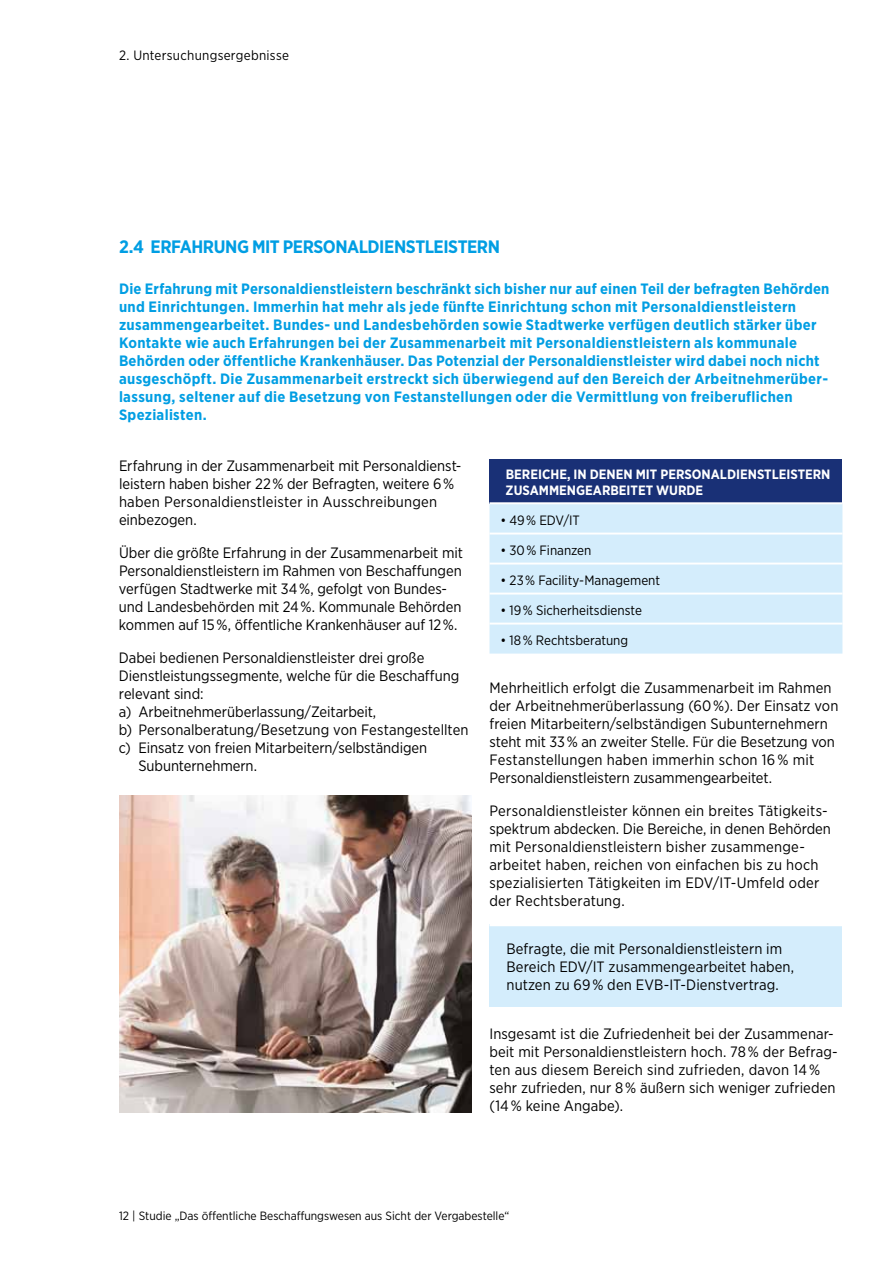
<style>
.page{position:relative;width:893px;height:1263px;background:#fff}
.page>*{position:absolute;margin:0;border:0;box-sizing:border-box;transform-origin:0 0}
.t1{font:700 18px "Gotham Narrow";letter-spacing:-.025em;color:#009ee3}
.t2{font:15px/18px "Gotham Narrow";color:#000}
.t3{font:700 15px/18px "Gotham Narrow";letter-spacing:.02em;color:#009ee3}
.t4{font:13.5px "Gotham Narrow";color:#000}
.t5{font:700 13.5px/16.2px "Gotham Narrow";color:#fff}
.t6{font:13.5px "Gotham Narrow";letter-spacing:.02em;color:#000}
.t7{font:12px "Gotham Narrow";color:#000}
</style>
<div class="page">
<img style="left:119px;top:795px;width:352px;height:317px">
<div style="left:489px;top:459px;width:353px;height:44px;background:#193076"></div>
<svg style="left:489px;top:504px;width:353px;height:150px;background:#d5edfc"></svg>
<hr style="left:489px;top:502px;width:353px;height:2px;background:#fff">
<hr style="left:489px;top:533px;width:353px;height:1px;background:#fff">
<hr style="left:489px;top:563px;width:353px;height:1px;background:#fff">
<hr style="left:489px;top:593px;width:353px;height:1px;background:#fff">
<hr style="left:489px;top:623px;width:353px;height:1px;background:#fff">
<div style="left:489px;top:925px;width:353px;height:82px;background:#d4edfc"></div>
<hr style="left:489px;top:923px;width:353px;height:3px;background:#fff">
<p class="t6" style="left:119px;top:47px;width:171px">2. Untersuchungsergebnisse</p>
<p class="t1" style="left:119px;top:235px;width:383px">2.4 Erfahrung mit Personal-dienstleistern</p>
<p class="t3" style="left:119px;top:280px;width:712px">Die Erfahrung mit Personaldienstleistern beschränkt sich bisher nur auf einen Teil der befragten Behörden und Einrichtungen. Immerhin hat mehr als jede fünfte Einrichtung schon mit Personaldienstleistern zusammengearbeitet. Bundes- und Landesbehörden sowie Stadtwerke verfügen deutlich stärker über Kontakte wie auch Erfahrungen bei der Zusammenarbeit mit Personaldienstleistern als kommunale Behörden oder öffentliche Krankenhäuser. Das Potenzial der Personaldienstleister wird dabei noch nicht ausgeschöpft. Die Zusammenarbeit erstreckt sich überwiegend auf den Bereich der Arbeitnehmerüber&shy;lassung, seltener auf die Besetzung von Festanstellungen oder die Vermittlung von freiberuflichen Spezialisten.</p>
<p class="t2" style="left:119px;top:457px;width:344px">Erfahrung in der Zusammenarbeit mit Personaldienst&shy;leistern haben bisher 22 % der Befragten, weitere 6 % haben Personaldienstleister in Ausschreibungen einbezogen.</p>
<p class="t2" style="left:119px;top:544px;width:345px">Über die größte Erfahrung in der Zusammenarbeit mit Personaldienstleistern im Rahmen von Beschaffungen verfügen Stadtwerke mit 34 %, gefolgt von Bundes&shy;und Landesbehörden mit 24 %. Kommunale Behörden kommen auf 15 %, öffentliche Krankenhäuser auf 12 %.</p>
<p class="t2" style="left:119px;top:649px;width:307px">Dabei bedienen Personaldienstleister drei große</p>
<p class="t2" style="left:119px;top:667px;width:342px">Dienstleistungssegmente, welche für die Beschaffung</p>
<p class="t2" style="left:119px;top:685px;width:86px">relevant sind:</p>
<p class="t2" style="left:119px;top:703px;width:259px">a) Arbeitnehmerüberlassung/Zeitarbeit,</p>
<p class="t2" style="left:119px;top:721px;width:351px">b) Personalberatung/Besetzung von Festangestellten</p>
<p class="t2" style="left:119px;top:739px;width:310px">c) Einsatz von freien Mitarbeitern/selbständigen</p>
<p class="t2" style="left:138px;top:757px;width:120px">Subunternehmern.</p>
<p class="t5" style="left:506px;top:466px;width:326px">Bereiche, in denen mit Personaldienstleistern zusamm engearbeitet wurde</p>
<p class="t4" style="left:501px;top:512px;width:81px">• 49 % EDV/IT</p>
<p class="t4" style="left:501px;top:542px;width:92px">• 30 % Finanzen</p>
<p class="t4" style="left:501px;top:572px;width:161px">• 23 % Facility-Management</p>
<p class="t4" style="left:501px;top:602px;width:143px">• 19 % Sicherheitsdienste</p>
<p class="t4" style="left:501px;top:632px;width:129px">• 18 % Rechtsberatung</p>
<p class="t2" style="left:489px;top:679px;width:350px">Mehrheitlich erfolgt die Zusammenarbeit im Rahmen der Arbeitnehmerüberlassung (60 %). Der Einsatz von freien Mitarbeitern/selbständigen Subunternehmern steht mit 33 % an zweiter Stelle. Für die Besetzung von Festanstellungen haben immerhin schon 16 % mit Personaldienstleistern zusammengearbeitet.</p>
<p class="t2" style="left:489px;top:802px;width:343px">Personaldienstleister können ein breites Tätigkeits&shy;spektrum abdecken. Die Bereiche, in denen Behörden mit Personaldienstleistern bisher zusammenge&shy;arbeitet haben, reichen von einfachen bis zu hoch spezialisierten Tätigkeiten im EDV/IT-Umfeld oder der Rechtsberatung.</p>
<p class="t2" style="left:506px;top:939px;width:289px">Befragte, die mit Personaldienstleistern im<br>Bereich EDV/IT zusammengearbeitet haben, nutzen zu 69 % den EVB-IT-Dienstvertrag.</p>
<p class="t2" style="left:489px;top:1024px;width:350px">Insgesamt ist die Zufriedenheit bei der Zusammenar&shy;beit mit Personaldienstleistern hoch. 78 % der Befrag&shy;ten aus diesem Bereich sind zufrieden, davon 14 % sehr zufrieden, nur 8 % äußern sich weniger zufrieden (14 % keine Angabe).</p>
<p class="t7" style="left:119px;top:1209px;width:392px">12 | Studie „Das öffentliche Beschaffungswesen aus Sicht der Vergabestelle“</p>
</div>
